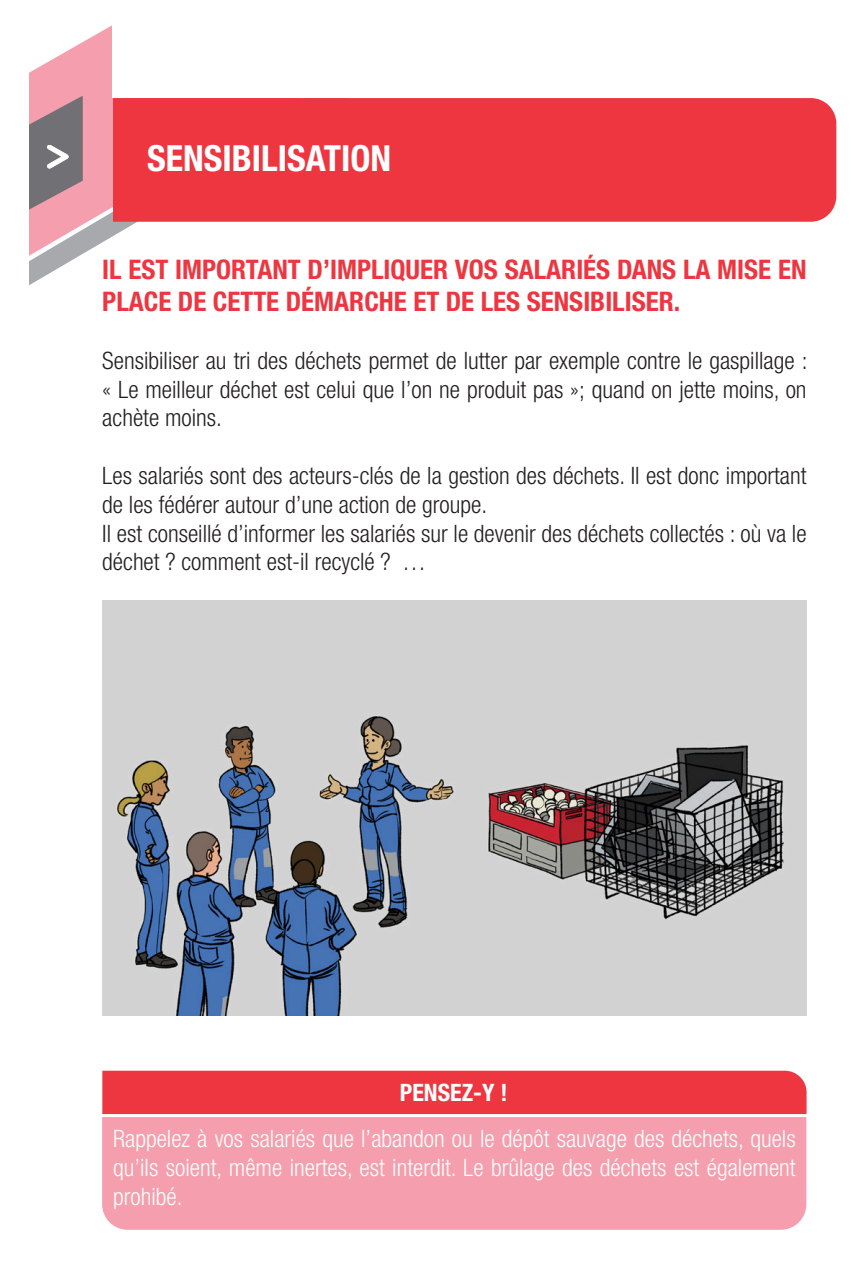
<style>
.page{position:relative;width:851px;height:1276px;background:#fff}
.page>*{position:absolute;margin:0;border:0;box-sizing:border-box;transform-origin:0 0}
.t1{font:700 condensed 36px "Helvetica Neue LT Std";color:#fff}
.t2{font:700 condensed 27px/32.4px "Helvetica Neue LT Std";color:#ee3640}
.t3{font:300 condensed 24px/28.8px "Helvetica Neue LT Std";color:#231f20}
.t4{font:300 condensed 24px/28.8px "Helvetica Neue LT Std";color:#fff;text-align:justify}
.t5{font:700 condensed 24px "Helvetica Neue LT Std";color:#fff}
</style>
<div class="page">
<svg style="left:29px;top:45px;width:108px;height:240px;fill:#f59ead"></svg>
<div style="left:113px;top:0;width:737px;height:98px;background:#fff"></div>
<svg style="left:29px;top:96px;width:54px;height:132px;background:#a4848c"></svg>
<div style="left:113px;top:98px;width:723px;height:124px;background:#ee3640"></div>
<div style="left:102px;top:1070px;width:704px;height:44px;background:#ee3640"></div>
<div style="left:102px;top:1117px;width:704px;height:112px;background:#f59ead"></div>
<img style="left:102px;top:601px;width:704px;height:414px">
<p class="t1" style="left:147px;top:136px;width:245px">SENSIBILISATION</p>
<p class="t2" style="left:102px;top:252px;width:705px">IL EST IMPORTANT D’IMPLIQUER VOS SALARIÉS DANS LA MISE EN<br>PLACE DE CETTE DÉMARCHE ET DE LES SENSIBILISER.</p>
<p class="t3" style="left:102px;top:346px;width:706px;text-align:justify">Sensibiliser au tri des déchets permet de lutter par exemple contre le gaspillage : « Le meilleur déchet est celui que l’on ne produit pas »; quand on jette moins, on achète moins.</p>
<p class="t3" style="left:102px;top:461px;width:705px">Les salariés sont des acteurs-clés de la gestion des déchets. Il est donc important de les fédérer autour d’une action de groupe.</p>
<p class="t3" style="left:102px;top:518px;width:705px">Il est conseillé d’informer les salariés sur le devenir des déchets collectés : où va le déchet ? comment est-il recyclé ? …</p>
<p class="t5" style="left:400px;top:1078px;width:109px">PENSEZ-Y !</p>
<p class="t4" style="left:113px;top:1124px;width:684px">Rappelez à vos salariés que l’abandon ou le dépôt sauvage des déchets, quels qu’ils soient, même inertes, est interdit. Le brûlage des déchets est également prohibé.</p>
</div>
